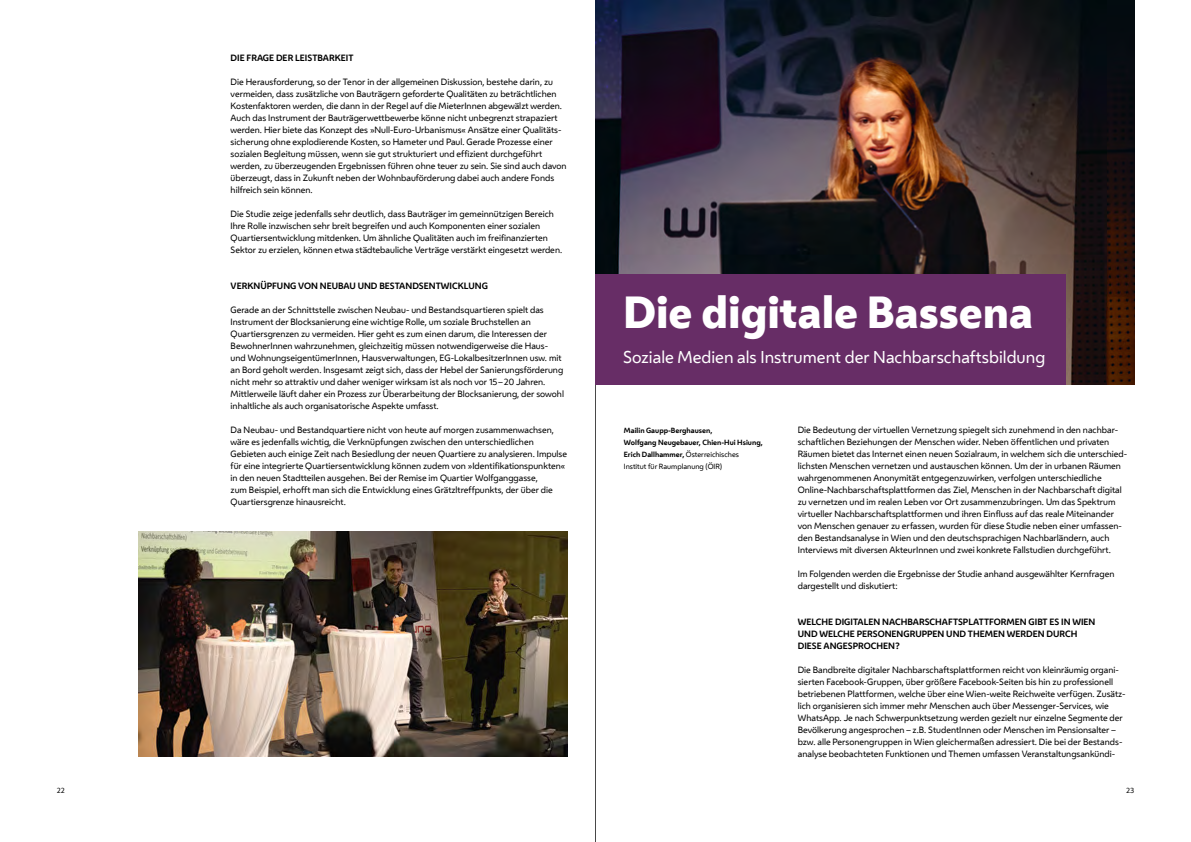
<style>
.page{position:relative;width:1191px;height:842px;background:#fff}
.page>*{position:absolute;margin:0;border:0;box-sizing:border-box;transform-origin:0 0}
.t1{font:800 42px "Wiener Melange";color:#fff}
.t2{font:16px "Wiener Melange";color:#fff}
.t3{font:8.5px/12px "Wiener Melange";color:#000}
.t4{font:700 8.5px/12px "Wiener Melange";color:#000}
.t5{font:700 7px/12px "Wiener Melange";color:#000}
.t6{font:7px "Wiener Melange";color:#000}
.s1{font-weight:400}
</style>
<div class="page">
<svg style="left:595px;top:0;width:1px;height:842px"></svg>
<img style="left:596px;top:0;width:538px;height:385px">
<div style="left:596px;top:274px;width:470px;height:111px;background:#672d66"></div>
<img style="left:138px;top:532px;width:429px;height:225px">
<p class="t4" style="left:231px;top:52px;width:124px">DIE FRAGE DER LEISTBARKEIT</p>
<p class="t3" style="left:231px;top:76px;width:337px">Die Herausforderung, so der Tenor in der allgemeinen Diskussion, bestehe darin, zu vermeiden, dass zusätzliche von Bauträgern geforderte Qualitäten zu beträchtlichen Kostenfaktoren werden, die dann in der Regel auf die MieterInnen abgewälzt werden.<br>Auch das Instrument der Bauträgerwettbewerbe könne nicht unbegrenzt strapaziert werden. Hier biete das Konzept des »Null-Euro-Urbanismus« Ansätze einer Qualitäts&shy;sicherung ohne explodierende Kosten, so Hameter und Paul. Gerade Prozesse einer sozialen Begleitung müssen, wenn sie gut strukturiert und effizient durchgeführt werden, zu überzeugenden Ergebnissen führen ohne teuer zu sein. Sie sind auch davon überzeugt, dass in Zukunft neben der Wohnbauförderung dabei auch andere Fonds hilfreich sein können.</p>
<p class="t3" style="left:231px;top:208px;width:333px">Die Studie zeige jedenfalls sehr deutlich, dass Bauträger im gemeinnützigen Bereich Ihre Rolle inzwischen sehr breit begreifen und auch Komponenten einer sozialen Quartiersentwicklung mitdenken. Um ähnliche Qualitäten auch im freifinanzierten Sektor zu erzielen, können etwa städtebauliche Verträge verstärkt eingesetzt werden.</p>
<p class="t4" style="left:231px;top:280px;width:259px">VERKNÜPFUNG VON NEUBAU UND BESTANDSENTWICKLUNG</p>
<p class="t3" style="left:231px;top:304px;width:335px">Gerade an der Schnittstelle zwischen Neubau- und Bestandsquartieren spielt das Instrument der Blocksanierung eine wichtige Rolle, um soziale Bruchstellen an Quartiersgrenzen zu vermeiden. Hier geht es zum einen darum, die Interessen der BewohnerInnen wahrzunehmen, gleichzeitig müssen notwendigerweise die Haus&shy;und WohnungseigentümerInnen, Hausverwaltungen, EG-LokalbesitzerInnen usw. mit an Bord geholt werden. Insgesamt zeigt sich, dass der Hebel der Sanierungsförderung nicht mehr so attraktiv und daher weniger wirksam ist als noch vor 15 – 20 Jahren.<br>Mittlerweile läuft daher ein Prozess zur Überarbeitung der Blocksanierung, der sowohl inhaltliche als auch organisatorische Aspekte umfasst.</p>
<p class="t3" style="left:231px;top:424px;width:338px">Da Neubau- und Bestandquartiere nicht von heute auf morgen zusammenwachsen, wäre es jedenfalls wichtig, die Verknüpfungen zwischen den unterschiedlichen Gebieten auch einige Zeit nach Besiedlung der neuen Quartiere zu analysieren. Impulse für eine integrierte Quartiersentwicklung können zudem von »Identifikationspunkten« in den neuen Stadtteilen ausgehen. Bei der Remise im Quartier Wolfganggasse,<br>zum Beispiel, erhofft man sich die Entwicklung eines Grätzltreffpunkts, der über die Quartiersgrenze hinausreicht.</p>
<h1 class="t1" style="left:623px;top:283px;width:411px">Die digitale Bassena</h1>
<h2 class="t2" style="left:623px;top:346px;width:423px">Soziale Medien als Instrument der Nachbarschaftsbildung</h2>
<p class="t5" style="left:624px;top:424px;width:140px">Mailin Gaupp-Berghausen,<br>Wolfgang Neugebauer, Chien-Hui Hsiung, Erich Dallhammer, <span class="s1">Österreichisches Institut für Raumplanung (ÖIR)</span></p>
<p class="t3" style="left:797px;top:424px;width:331px">Die Bedeutung der virtuellen Vernetzung spiegelt sich zunehmend in den nachbar&shy;schaftlichen Beziehungen der Menschen wider. Neben öffentlichen und privaten Räumen bietet das Internet einen neuen Sozialraum, in welchem sich die unterschied&shy;lichsten Menschen vernetzen und austauschen können. Um der in urbanen Räumen wahrgenommenen Anonymität entgegenzuwirken, verfolgen unterschiedliche Online-Nachbarschaftsplattformen das Ziel, Menschen in der Nachbarschaft digital zu vernetzen und im realen Leben vor Ort zusammenzubringen. Um das Spektrum virtueller Nachbarschaftsplattformen und ihren Einfluss auf das reale Miteinander von Menschen genauer zu erfassen, wurden für diese Studie neben einer umfassen&shy;den Bestandsanalyse in Wien und den deutschsprachigen Nachbarländern, auch Interviews mit diversen AkteurInnen und zwei konkrete Fallstudien durchgeführt.</p>
<p class="t3" style="left:797px;top:568px;width:318px">Im Folgenden werden die Ergebnisse der Studie anhand ausgewählter Kernfragen dargestellt und diskutiert:</p>
<p class="t4" style="left:797px;top:616px;width:299px">WELCHE DIGITALEN NACHBARSCHAFTSPLATTFORMEN GIBT ES IN WIEN<br>UND WELCHE PERSONENGRUPPEN UND THEMEN WERDEN DURCH<br>DIESE ANGESPROCHEN?</p>
<p class="t3" style="left:797px;top:664px;width:329px">Die Bandbreite digitaler Nachbarschaftsplattformen reicht von kleinräumig organi&shy;sierten Facebook-Gruppen, über größere Facebook-Seiten bis hin zu professionell betriebenen Plattformen, welche über eine Wien-weite Reichweite verfügen. Zusätz&shy;lich organisieren sich immer mehr Menschen auch über Messenger-Services, wie WhatsApp. Je nach Schwerpunktsetzung werden gezielt nur einzelne Segmente der Bevölkerung angesprochen – z.B. StudentInnen oder Menschen im Pensionsalter – bzw. alle Personengruppen in Wien gleichermaßen adressiert. Die bei der Bestands&shy;analyse beobachteten Funktionen und Themen umfassen Veranstaltungsankündi-</p>
<p class="t6" style="left:57px;top:785px;width:9px">22</p>
<p class="t6" style="left:1126px;top:785px;width:10px">23</p>
</div>
